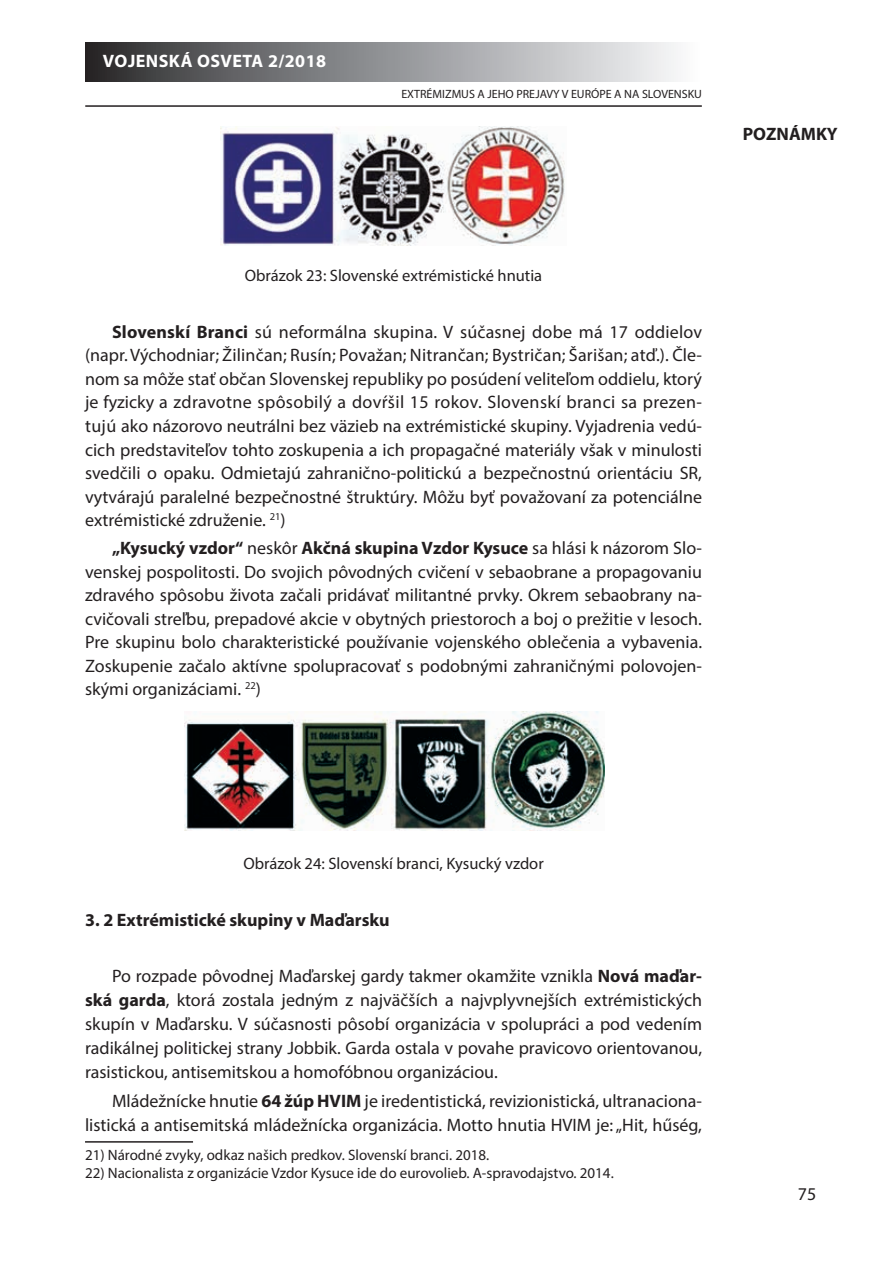
<style>
.page{position:relative;width:893px;height:1263px;background:#fff}
.page>*{position:absolute;margin:0;border:0;box-sizing:border-box;transform-origin:0 0}
.t1{font:18px/23.5px "Myriad Pro";color:#231f20;text-align:justify}
.t2{font:700 18px "Myriad Pro";color:#231f20}
.t3{font:700 18px "Myriad Pro";letter-spacing:.025em;color:#fff}
.t4{font:16.5px "Myriad Pro";color:#231f20}
.t5{font:15px "Myriad Pro";color:#231f20}
.t6{font:12px "Myriad Pro";color:#231f20}
.s1{font-weight:700}
</style>
<div class="page">
<hr style="left:85px;top:105px;width:617px;height:2px;background:#231f20">
<div style="left:85px;top:43px;width:617px;height:38px;background:linear-gradient(to right,#2c2d2f,#fcfdff)"></div>
<hr style="left:85px;top:1141px;width:108px;height:1px;background:#231f20">
<img style="left:220px;top:126px;width:345px;height:120px">
<img style="left:184px;top:711px;width:420px;height:119px">
<p class="t3" style="left:103px;top:49px;width:225px">VOJENSKÁ OSVETA 2/2018</p>
<p class="t6" style="left:401px;top:87px;width:302px">EXTRÉMIZMUS A JEHO PREJAVY V EURÓPE A NA SLOVENSKU</p>
<p class="t2" style="left:743px;top:122px;width:96px">POZNÁMKY</p>
<p class="t4" style="left:245px;top:266px;width:299px">Obrázok 23: Slovenské extrémistické hnutia</p>
<p class="t1" style="left:85px;top:320px;width:619px;text-indent:27px"><span class="s1">Slovenskí Branci</span> sú neformálna skupina. V súčasnej dobe má 17 oddielov (napr. Východniar; Žilinčan; Rusín; Považan; Nitrančan; Bystričan; Šarišan; atď.). Čle&shy;nom sa môže stať občan Slovenskej republiky po posúdení veliteľom oddielu, ktorý je fyzicky a zdravotne spôsobilý a dovŕšil 15 rokov. Slovenskí branci sa prezen&shy;tujú ako názorovo neutrálni bez väzieb na extrémistické skupiny. Vyjadrenia vedú&shy;cich predstaviteľov tohto zoskupenia a ich propagačné materiály však v minulosti svedčili o opaku. Odmietajú zahranično-politickú a bezpečnostnú orientáciu SR, vytvárajú paralelné bezpečnostné štruktúry. Môžu byť považovaní za potenciálne extrémistické združenie. <sup>21</sup>)</p>
<p class="t1" style="left:85px;top:536px;width:619px;text-indent:27px"><span class="s1">„Kysucký vzdor“</span> neskôr <span class="s1">Akčná skupina Vzdor Kysuce</span> sa hlási k názorom Slo&shy;venskej pospolitosti. Do svojich pôvodných cvičení v sebaobrane a propagovaniu zdravého spôsobu života začali pridávať militantné prvky. Okrem sebaobrany na&shy;cvičovali streľbu, prepadové akcie v obytných priestoroch a boj o prežitie v lesoch.<br>Pre skupinu bolo charakteristické používanie vojenského oblečenia a vybavenia.<br>Zoskupenie začalo aktívne spolupracovať s podobnými zahraničnými polovojen&shy;skými organizáciami. <sup>22</sup>)</p>
<p class="t4" style="left:243px;top:854px;width:302px">Obrázok 24: Slovenskí branci, Kysucký vzdor</p>
<p class="t2" style="left:85px;top:908px;width:306px">3. 2 Extrémistické skupiny v Maďarsku</p>
<p class="t1" style="left:85px;top:964px;width:619px;line-height:24px;text-indent:27px">Po rozpade pôvodnej Maďarskej gardy takmer okamžite vznikla <span class="s1">Nová maďar&shy;ská garda</span>, ktorá zostala jedným z najväčších a najvplyvnejších extrémistických skupín v Maďarsku. V súčasnosti pôsobí organizácia v spolupráci a pod vedením radikálnej politickej strany Jobbik. Garda ostala v povahe pravicovo orientovanou, rasistickou, antisemitskou a homofóbnou organizáciou.</p>
<p class="t1" style="left:85px;top:1088px;width:618px;line-height:24px;text-align:right">Mládežnícke hnutie <span class="s1">64 žúp HVIM</span> je iredentistická, revizionistická, ultranaciona&shy;listická a antisemitská mládežnícka organizácia. Motto hnutia HVIM je: „Hit, hűség,</p>
<p class="t5" style="left:85px;top:1145px;width:406px">21) Národné zvyky, odkaz našich predkov. Slovenskí branci. 2018.</p>
<p class="t5" style="left:85px;top:1163px;width:530px">22) Nacionalista z organizácie Vzdor Kysuce ide do eurovolieb. A-spravodajstvo. 2014.</p>
<p class="t1" style="left:798px;top:1182px;width:20px">75</p>
</div>
